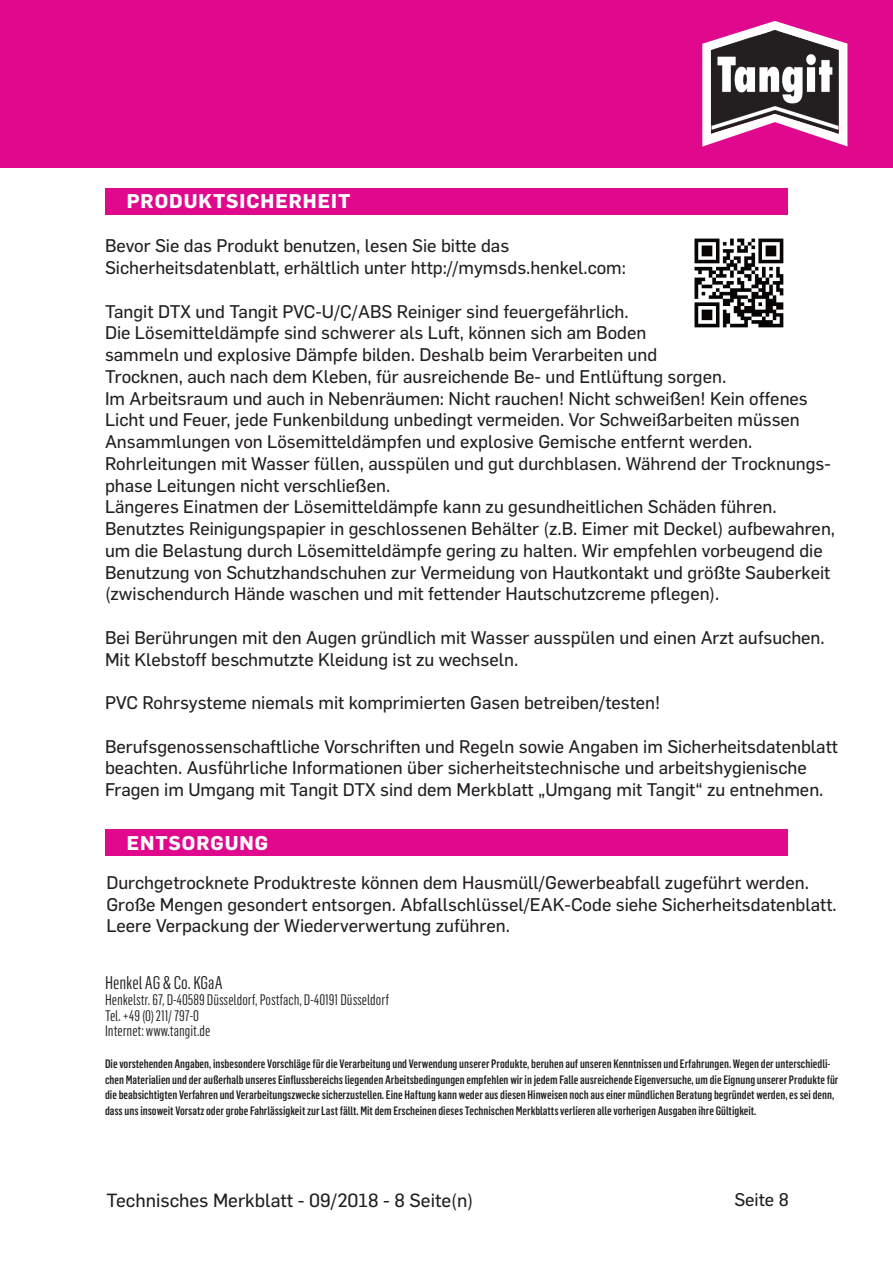
<style>
.page{position:relative;width:893px;height:1263px;background:#fff}
.page>*{position:absolute;margin:0;border:0;box-sizing:border-box;transform-origin:0 0}
.t1{font:700 19.5px "Flama";letter-spacing:.05em;color:#fff}
.t2{font:18.75px "Flama Basic";color:#231f20}
.t3{font:18px/21.8px "Flama Basic";color:#231f20}
.t4{font:18px "Flama Condensed";color:#231f20}
.t5{font:15px/15.8px "Flama Condensed";color:#231f20}
.t6{font:500 12px/15.8px "Flama Condensed";color:#231f20}
</style>
<div class="page">
<div style="left:0;top:0;width:893px;height:167px;background:#e0088c"></div>
<svg style="left:702px;top:21px;width:145px;height:126px"></svg>
<img style="left:711px;top:30px;width:128px;height:104px">
<img style="left:712px;top:30px;width:126px;height:103px">
<div style="left:105px;top:188px;width:683px;height:26px;background:#e0088c"></div>
<div style="left:105px;top:829px;width:683px;height:27px;background:#e0088c"></div>
<img style="left:694px;top:238px;width:90px;height:90px">
<p class="t1" style="left:127px;top:194px;width:225px">PRODUKTSICHERHEIT</p>
<p class="t3" style="left:105px;top:237px;width:523px">Bevor Sie das Produkt benutzen, lesen Sie bitte das<br>Sicherheitsdatenblatt, erhältlich unter http://mymsds.henkel.com:</p>
<p class="t3" style="left:105px;top:302px;width:732px">Tangit DTX und Tangit PVC-U/C/ABS Reiniger sind feuergefährlich.<br>Die Lösemitteldämpfe sind schwerer als Luft, können sich am Boden<br>sammeln und explosive Dämpfe bilden. Deshalb beim Verarbeiten und<br>Trocknen, auch nach dem Kleben, für ausreichende Be- und Entlüftung sorgen.<br>Im Arbeitsraum und auch in Nebenräumen: Nicht rauchen! Nicht schweißen! Kein offenes Licht und Feuer, jede Funkenbildung unbedingt vermeiden. Vor Schweißarbeiten müssen Ansammlungen von Lösemitteldämpfen und explosive Gemische entfernt werden.<br>Rohrleitungen mit Wasser füllen, ausspülen und gut durchblasen. Während der Trocknungs&shy;phase Leitungen nicht verschließen.<br>Längeres Einatmen der Lösemitteldämpfe kann zu gesundheitlichen Schäden führen.<br>Benutztes Reinigungspapier in geschlossenen Behälter (z.B. Eimer mit Deckel) aufbewahren, um die Belastung durch Lösemitteldämpfe gering zu halten. Wir empfehlen vorbeugend die Benutzung von Schutzhandschuhen zur Vermeidung von Hautkontakt und größte Sauberkeit (zwischendurch Hände waschen und mit fettender Hautschutzcreme pflegen).</p>
<p class="t3" style="left:105px;top:628px;width:721px">Bei Berührungen mit den Augen gründlich mit Wasser ausspülen und einen Arzt aufsuchen.<br>Mit Klebstoff beschmutzte Kleidung ist zu wechseln.</p>
<p class="t3" style="left:105px;top:693px;width:557px">PVC Rohrsysteme niemals mit komprimierten Gasen betreiben/testen!</p>
<p class="t3" style="left:105px;top:737px;width:734px">Berufsgenossenschaftliche Vorschriften und Regeln sowie Angaben im Sicherheitsdatenblatt beachten. Ausführliche Informationen über sicherheitstechnische und arbeitshygienische<br>Fragen im Umgang mit Tangit DTX sind dem Merkblatt „Umgang mit Tangit“ zu entnehmen.</p>
<p class="t1" style="left:127px;top:836px;width:143px">ENTSORGUNG</p>
<p class="t3" style="left:106px;top:873px;width:732px">Durchgetrocknete Produktreste können dem Hausmüll/Gewerbeabfall zugeführt werden.<br>Große Mengen gesondert entsorgen. Abfallschlüssel/EAK-Code siehe Sicherheitsdatenblatt.<br>Leere Verpackung der Wiederverwertung zuführen.</p>
<p class="t4" style="left:105px;top:976px;width:119px">Henkel AG &amp; Co. KGaA</p>
<p class="t5" style="left:105px;top:993px;width:285px">Henkelstr.67, D-40589 Düsseldorf, Postfach, D-40191 Düsseldorf<br>Tel. +49(0)211/797-0<br>Internet: www.tangit.de</p>
<p class="t6" style="left:105px;top:1056px;width:735px">Dievorstehenden Angaben, insbesondere Vorschlägefür die Verarbeitung und Verwendung unserer Produkte, beruhen auf unseren Kenntnissen und Erfahrungen.Wegen der unterschiedli&shy;chen Materialien und deraußerhalb unseresEinflussbereichsliegenden Arbeitsbedingungen empfehlen wirin jedemFalleausreichendeEigenversuche, umdieEignung unserer Produktefür die beabsichtigten Verfahren und Verarbeitungszweckesicherzustellen.Eine Haftung kann wederaus diesen Hinweisen noch auseinermündlichen Beratung begründet werden,essei denn, dass unsinsoweit Vorsatz oder grobeFahrlässigkeitzurLast fällt. Mit demErscheinen dieses Technischen Merkblattsverlieren allevorherigen Ausgaben ihre Gültigkeit.</p>
<p class="t2" style="left:107px;top:1193px;width:368px">Technisches Merkblatt - 09/2018 - 8 Seite(n)</p>
<p class="t3" style="left:734px;top:1190px;width:56px">Seite 8</p>
</div>
